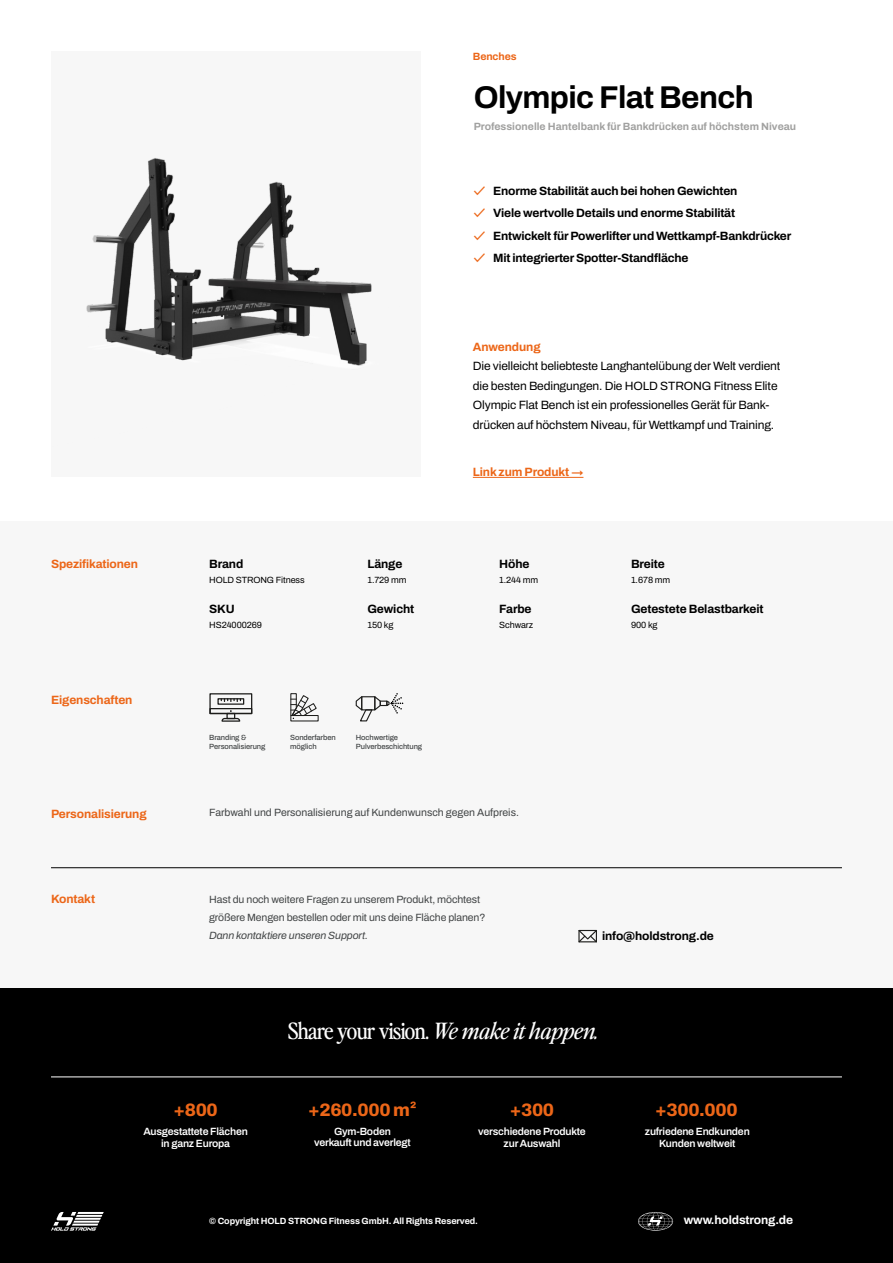
<style>
.page{position:relative;width:893px;height:1263px;background:#fff}
.page>*{position:absolute;margin:0;border:0;box-sizing:border-box;transform-origin:0 0}
.t1{font:700 31.5px "Archivo";letter-spacing:-.02em;color:#000}
.t2{font:22.5px "Perfectly Nineties";letter-spacing:-.03em;color:#fff}
.t3{font:800 18px "Archivo";letter-spacing:-.02em;color:#ec6618}
.t4{font:700 12px "Archivo";letter-spacing:-.015em;color:#000}
.t5{font:12px/19.5px "Archivo";letter-spacing:-.01em;color:#000}
.t6{font:700 12px "Archivo";letter-spacing:-.01em;color:#ec6618}
.t7{font:700 12px "Archivo";letter-spacing:-.01em;color:#fff}
.t8{font:10.5px/18px "Archivo";letter-spacing:-.01em;color:#414445}
.t9{font:600 10.5px/12px "Archivo";letter-spacing:-.02em;color:#fff;text-align:center}
.t10{font:700 10.5px "Archivo";color:#a1a1a0}
.t11{font:italic 10.5px "Archivo";letter-spacing:-.01em;color:#414445}
.t12{font:700 10.5px "Archivo";letter-spacing:-.01em;color:#ec6618}
.t13{font:9px "Archivo";letter-spacing:-.01em;color:#000}
.t14{font:700 9px "Archivo";letter-spacing:-.01em;color:#fff}
.t15{font:500 7.5px/9px "Archivo";letter-spacing:-.01em;color:#414445}
.s1{font-family:"Circular Std";font-weight:500;color:#ec6618}
.s2{font-style:italic}
</style>
<div class="page">
<img style="left:86px;top:157px;width:286px;height:213px">
<div style="left:0;top:522px;width:893px;height:697px;background:#f7f7f7"></div>
<div style="left:0;top:988px;width:893px;height:275px;background:#000"></div>
<svg style="left:51px;top:1212px;width:53px;height:18px"></svg>
<hr style="left:473px;top:477px;width:110px;height:1px;background:#ec6618">
<svg style="left:638px;top:1212px;width:35px;height:18px"></svg>
<svg style="left:578px;top:930px;width:19px;height:12px"></svg>
<hr style="left:51px;top:1077px;width:791px;height:1px;background:#fff">
<hr style="left:51px;top:867px;width:791px;height:1px;background:#000">
<svg style="left:355px;top:693px;width:48px;height:29px"></svg>
<svg style="left:290px;top:693px;width:28px;height:26px"></svg>
<div style="left:209px;top:708px;width:43px;height:6px;border:1px solid #1d1d1b"></div>
<div style="left:209px;top:693px;width:43px;height:21px;border:1px solid #1d1d1b"></div>
<div style="left:217px;top:698px;width:27px;height:7px;border:1px solid #1d1d1b"></div>
<svg style="left:221px;top:699px;width:20px;height:2px"></svg>
<svg style="left:221px;top:710px;width:20px;height:12px"></svg>
<p class="t12" style="left:473px;top:49px;width:45px">Benches</p>
<h1 class="t1" style="left:474px;top:73px;width:282px">Olympic Flat Bench</h1>
<p class="t10" style="left:474px;top:119px;width:324px">Professionelle Hantelbank für Bankdrücken auf höchstem Niveau</p>
<p class="t4" style="left:474px;top:182px;width:265px"><span class="s1">✓</span> Enorme Stabilität auch bei hohen Gewichten</p>
<p class="t4" style="left:474px;top:204px;width:263px"><span class="s1">✓</span> Viele wertvolle Details und enorme Stabilität</p>
<p class="t4" style="left:474px;top:227px;width:319px"><span class="s1">✓</span> Entwickelt für Powerlifter und Wettkampf-Bankdrücker</p>
<p class="t4" style="left:474px;top:249px;width:216px"><span class="s1">✓</span> Mit integrierter Spotter-Standfläche</p>
<p class="t6" style="left:473px;top:338px;width:69px">Anwendung</p>
<p class="t5" style="left:473px;top:356px;width:309px">Die vielleicht beliebteste Langhantelübung der Welt verdient die besten Bedingungen. Die HOLD STRONG Fitness Elite Olympic Flat Bench ist ein professionelles Gerät für Bank&shy;drücken auf höchstem Niveau, für Wettkampf und Training.</p>
<p class="t6" style="left:51px;top:555px;width:89px">Spezifikationen</p>
<p class="t6" style="left:51px;top:690px;width:83px">Eigenschaften</p>
<p class="t6" style="left:473px;top:462px;width:112px">Link zum Produkt →</p>
<p class="t4" style="left:209px;top:555px;width:36px">Brand</p>
<p class="t13" style="left:209px;top:573px;width:97px">HOLD STRONG Fitness</p>
<p class="t4" style="left:209px;top:600px;width:27px">SKU</p>
<p class="t13" style="left:209px;top:618px;width:54px">HS24000269</p>
<p class="t4" style="left:367px;top:555px;width:37px">Länge</p>
<p class="t13" style="left:367px;top:573px;width:41px">1.729 mm</p>
<p class="t4" style="left:367px;top:600px;width:48px">Gewicht</p>
<p class="t13" style="left:367px;top:618px;width:28px">150 kg</p>
<p class="t4" style="left:499px;top:555px;width:32px">Höhe</p>
<p class="t13" style="left:499px;top:573px;width:41px">1.244 mm</p>
<p class="t4" style="left:499px;top:600px;width:34px">Farbe</p>
<p class="t13" style="left:499px;top:618px;width:36px">Schwarz</p>
<p class="t15" style="left:209px;top:732px;width:58px">Branding &amp;<br>Personalisierung</p>
<p class="t15" style="left:290px;top:732px;width:47px">Sonderfarben möglich</p>
<p class="t15" style="left:356px;top:732px;width:68px">Hochwertige<br>Pulverbeschichtung</p>
<p class="t6" style="left:51px;top:805px;width:97px">Personalisierung</p>
<p class="t8" style="left:209px;top:804px;width:311px">Farbwahl und Personalisierung auf Kundenwunsch gegen Aufpreis.</p>
<p class="t4" style="left:631px;top:555px;width:35px">Breite</p>
<p class="t13" style="left:631px;top:573px;width:41px">1.678 mm</p>
<p class="t4" style="left:631px;top:600px;width:134px">Getestete Belastbarkeit</p>
<p class="t13" style="left:631px;top:618px;width:28px">900 kg</p>
<p class="t6" style="left:51px;top:889px;width:46px">Kontakt</p>
<p class="t8" style="left:209px;top:890px;width:278px">Hast du noch weitere Fragen zu unserem Produkt, möchtest größere Mengen bestellen oder mit uns deine Fläche planen?</p>
<p class="t11" style="left:209px;top:928px;width:160px">Dann kontaktiere unseren Support.</p>
<p class="t4" style="left:602px;top:927px;width:113px">info@holdstrong.de</p>
<h2 class="t2" style="left:288px;top:1015px;width:312px">Share your vision. <span class="s2">We make it happen.</span></h2>
<h3 class="t3" style="left:173px;top:1096px;width:46px">+800</h3>
<h3 class="t3" style="left:308px;top:1096px;width:110px">+260.000 m²</h3>
<h3 class="t3" style="left:510px;top:1096px;width:46px">+300</h3>
<h3 class="t3" style="left:655px;top:1096px;width:84px">+300.000</h3>
<p class="t9" style="left:143px;top:1125px;width:106px">Ausgestattete Flächen in ganz Europa</p>
<p class="t9" style="left:314px;top:1126px;width:98px;line-height:10.9px">Gym-Boden verkauft und averlegt</p>
<p class="t9" style="left:478px;top:1125px;width:109px">verschiedene Produkte zur Auswahl</p>
<p class="t9" style="left:645px;top:1125px;width:106px">zufriedene Endkunden<br>Kunden weltweit</p>
<p class="t14" style="left:209px;top:1214px;width:270px">© Copyright HOLD STRONG Fitness GmbH. All Rights Reserved.</p>
<p class="t7" style="left:684px;top:1211px;width:111px">www.holdstrong.de</p>
</div>
